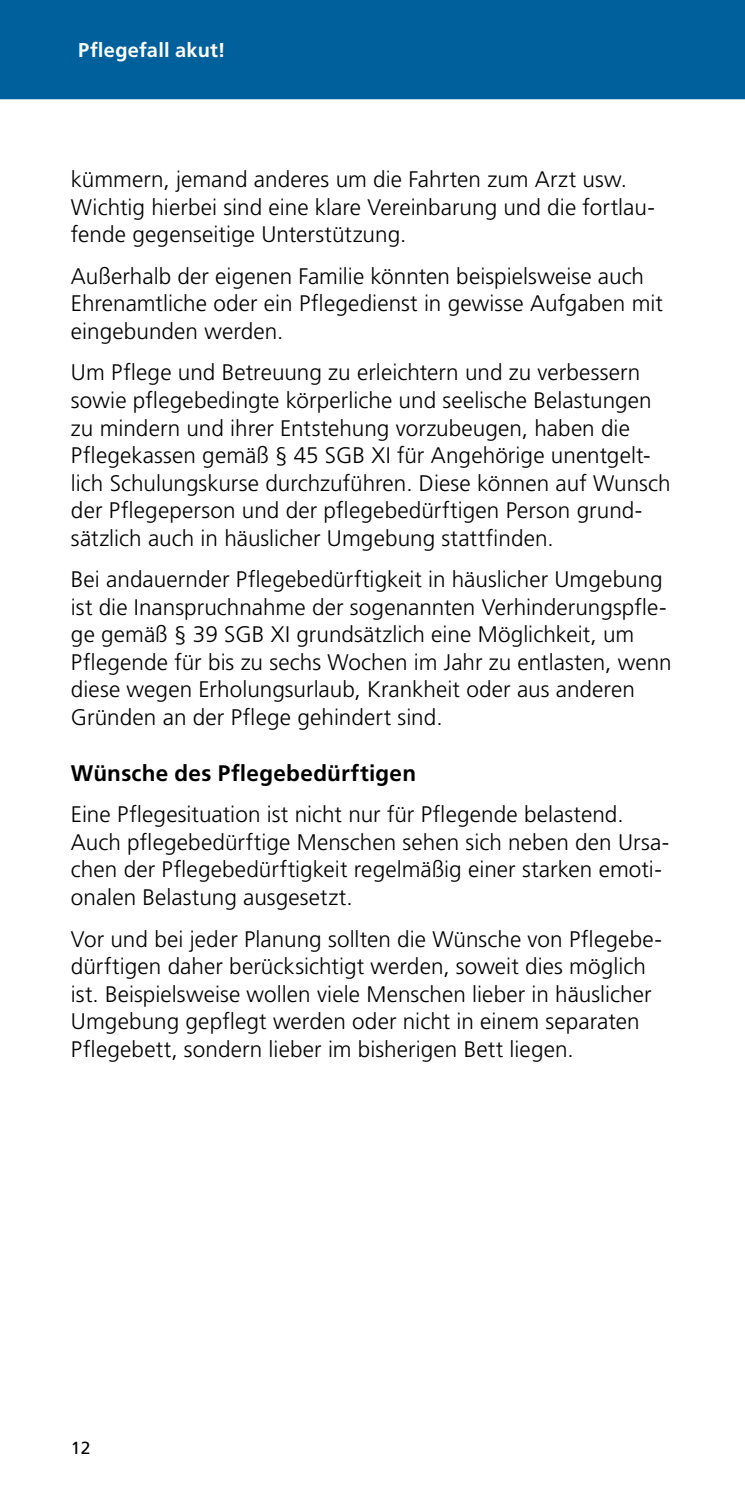
<style>
.page{position:relative;width:745px;height:1489px;background:#fff}
.page>*{position:absolute;margin:0;border:0;box-sizing:border-box;transform-origin:0 0}
.t1{font:300 22.5px/27.5px "Frutiger LT Pro";letter-spacing:.005em;color:#000}
.t2{font:700 22.5px "Frutiger LT Pro";letter-spacing:.01em;color:#000}
.t3{font:700 20px "Frutiger LT Pro";letter-spacing:.01em;color:#fff}
.t4{font:17.5px "Frutiger LT Pro";color:#000}
</style>
<div class="page">
<div style="left:0;top:0;width:744px;height:99px;background:#00609c"></div>
<p class="t3" style="left:78px;top:38px;width:149px">Pflegefall akut!</p>
<p class="t1" style="left:71px;top:166px;width:585px">kümmern, jemand anderes um die Fahrten zum Arzt usw.<br>Wichtig hierbei sind eine klare Vereinbarung und die fortlau&shy;fende gegenseitige Unterstützung.</p>
<p class="t1" style="left:71px;top:262px;width:593px">Außerhalb der eigenen Familie könnten beispielsweise auch<br>Ehrenamtliche oder ein Pflegedienst in gewisse Aufgaben mit eingebunden werden.</p>
<p class="t1" style="left:71px;top:359px;width:601px">Um Pflege und Betreuung zu erleichtern und zu verbessern sowie pflegebedingte körperliche und seelische Belastungen zu mindern und ihrer Entstehung vorzubeugen, haben die Pflegekassen gemäß § 45 SGB XI für Angehörige unentgelt&shy;lich Schulungskurse durchzuführen. Diese können auf Wunsch der Pflegeperson und der pflegebedürftigen Person grund&shy;sätzlich auch in häuslicher Umgebung stattfinden.</p>
<p class="t1" style="left:71px;top:566px;width:601px">Bei andauernder Pflegebedürftigkeit in häuslicher Umgebung ist die Inanspruchnahme der sogenannten Verhinderungspfle&shy;ge gemäß § 39 SGB XI grundsätzlich eine Möglichkeit, um Pflegende für bis zu sechs Wochen im Jahr zu entlasten, wenn diese wegen Erholungsurlaub, Krankheit oder aus anderen Gründen an der Pflege gehindert sind.</p>
<p class="t2" style="left:71px;top:759px;width:346px">Wünsche des Pflegebedürftigen</p>
<p class="t1" style="left:71px;top:801px;width:599px">Eine Pflegesituation ist nicht nur für Pflegende belastend.<br>Auch pflegebedürftige Menschen sehen sich neben den Ursa&shy;chen der Pflegebedürftigkeit regelmäßig einer starken emoti&shy;onalen Belastung ausgesetzt.</p>
<p class="t1" style="left:71px;top:925px;width:592px">Vor und bei jeder Planung sollten die Wünsche von Pflegebe&shy;dürftigen daher berücksichtigt werden, soweit dies möglich ist. Beispielsweise wollen viele Menschen lieber in häuslicher Umgebung gepflegt werden oder nicht in einem separaten Pflegebett, sondern lieber im bisherigen Bett liegen.</p>
<p class="t4" style="left:71px;top:1436px;width:21px">12</p>
</div>
